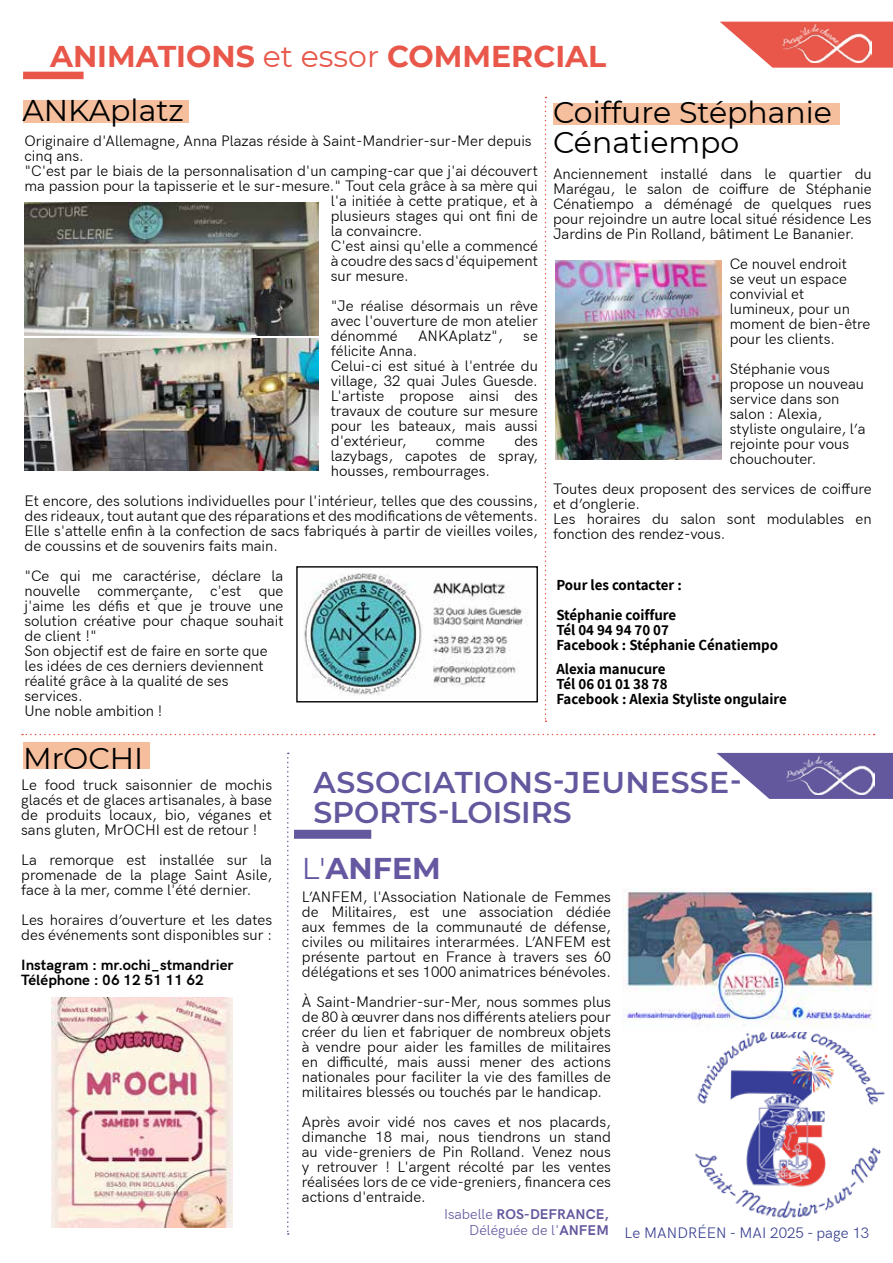
<style>
.page{position:relative;width:893px;height:1263px;background:#fff}
.page>*{position:absolute;margin:0;border:0;box-sizing:border-box;transform-origin:0 0}
.t1{font:700 30px/53.8px "Montserrat";color:#e8574a}
.t2{font:600 30px/30px "Montserrat";letter-spacing:.015em;color:#63589e}
.t3{font:30px/30px "Montserrat";color:#000}
.t4{font:700 30px "Montserrat";color:#6657a1}
.t5{font:15px/15px "HK Grotesk";color:#000;text-align:justify}
.t6{font:700 15px/15px "Assistant";color:#000}
.t7{font:700 15px/15px "HK Grotesk";color:#000}
.t8{font:15px "HK Grotesk";letter-spacing:.005em;color:#394090}
.t9{font:14.25px/16.5px "HK Grotesk";color:#63589e;text-align:right}
.s1{font-weight:400}
.s2{font-weight:400;color:#000}
.s3{font-weight:700}
</style>
<div class="page">
<img style="left:695px;top:1032px;width:190px;height:186px">
<div style="left:23px;top:742px;width:127px;height:26px;background:#f5bf9e"></div>
<div style="left:23px;top:100px;width:166px;height:22px;background:#f5bf9e"></div>
<div style="left:23px;top:72px;width:61px;height:7px;background:#e8574a"></div>
<svg style="left:22px;top:734px;width:853px;height:1px"></svg>
<img style="left:304px;top:573px;width:224px;height:123px">
<div style="left:296px;top:566px;width:242px;height:136px;border:1px solid #000"></div>
<img style="left:24px;top:203px;width:294px;height:132px">
<img style="left:24px;top:339px;width:294px;height:132px">
<svg style="left:720px;top:22px;width:173px;height:46px"></svg>
<img style="left:783px;top:21px;width:89px;height:42px">
<img style="left:51px;top:997px;width:182px;height:230px">
<div style="left:553px;top:103px;width:287px;height:22px;background:#f5bf9e"></div>
<svg style="left:545px;top:97px;width:1px;height:625px"></svg>
<svg style="left:287px;top:752px;width:2px;height:483px"></svg>
<img style="left:555px;top:260px;width:166px;height:199px">
<div style="left:294px;top:830px;width:77px;height:9px;background:#63589e"></div>
<svg style="left:717px;top:753px;width:176px;height:46px"></svg>
<img style="left:786px;top:753px;width:89px;height:41px">
<img style="left:622px;top:888px;width:253px;height:139px">
<h1 class="t1" style="left:22px;top:28px;width:585px;text-indent:28px">ANIMATIONS <span class="s1">et essor</span> COMMERCIAL<br><span class="s2">ANKAplatz</span></h1>
<p class="t5" style="left:24px;top:132px;width:509px">Originaire d'Allemagne, Anna Plazas réside à Saint-Mandrier-sur-Mer depuis</p>
<p class="t5" style="left:24px;top:147px;width:61px">cinq ans.</p>
<p class="t5" style="left:24px;top:162px;width:515px">"C'est par le biais de la personnalisation d'un camping-car que j'ai découvert</p>
<p class="t5" style="left:24px;top:177px;width:515px">ma passion pour la tapisserie et le sur-mesure." Tout cela grâce à sa mère qui</p>
<p class="t5" style="left:331px;top:192px;width:209px">l'a initiée à cette pratique, et à</p>
<p class="t5" style="left:331px;top:207px;width:209px">plusieurs stages qui ont fini de</p>
<p class="t5" style="left:331px;top:222px;width:93px">la convaincre.</p>
<p class="t5" style="left:331px;top:237px;width:209px">C'est ainsi qu'elle a commencé</p>
<p class="t5" style="left:331px;top:252px;width:209px">à coudre des sacs d'équipement</p>
<p class="t5" style="left:331px;top:267px;width:79px">sur mesure.</p>
<p class="t5" style="left:331px;top:297px;width:209px">"Je réalise désormais un rêve avec l'ouverture de mon atelier dénommé</p>
<h1 class="t3" style="left:553px;top:96px;width:280px">Coiffure Stéphanie<br>Cénatiempo</h1>
<p class="t5" style="left:553px;top:165px;width:320px">Anciennement installé dans le quartier du Marégau, le salon de coiffure de Stéphanie Cénatiempo a déménagé de quelques rues pour rejoindre un autre local situé résidence Les Jardins de Pin Rolland, bâtiment Le Bananier.</p>
<p class="t5" style="left:730px;top:255px;width:142px;text-align:left">Ce nouvel endroit<br>se veut un espace convivial et lumineux, pour un moment de bien-être pour les clients.</p>
<p class="t5" style="left:730px;top:360px;width:137px;text-align:left">Stéphanie vous propose un nouveau service dans son salon : Alexia, styliste ongulaire, l’a rejointe pour vous chouchouter.</p>
<p class="t5" style="left:553px;top:480px;width:320px;text-align:left">Toutes deux proposent des services de coiffure et d’onglerie.<br>Les horaires du salon sont modulables en fonction des rendez-vous.</p>
<p class="t5" style="left:418px;top:327px;width:86px">ANKAplatz",</p>
<p class="t5" style="left:523px;top:327px;width:16px">se</p>
<p class="t5" style="left:331px;top:342px;width:209px;text-align:left">félicite Anna.<br>Celui-ci est situé à l'entrée du village, 32 quai Jules Guesde.<br>L'artiste propose ainsi des travaux de couture sur mesure pour les bateaux, mais aussi d'extérieur,</p>
<p class="t5" style="left:331px;top:432px;width:209px;text-indent:183px">des lazybags, capotes de spray, housses, rembourrages.</p>
<p class="t5" style="left:24px;top:492px;width:515px">Et encore, des solutions individuelles pour l'intérieur, telles que des coussins, des rideaux, tout autant que des réparations et des modifications de vêtements.<br>Elle s'attelle enfin à la confection de sacs fabriqués à partir de vieilles voiles, de coussins et de souvenirs faits main.</p>
<p class="t5" style="left:24px;top:567px;width:261px;text-align:left">"Ce qui me caractérise, déclare la nouvelle commerçante, c'est que j'aime les défis et que je trouve une solution créative pour chaque souhait de client !"<br>Son objectif est de faire en sorte que les idées de ces derniers deviennent réalité grâce à la qualité de ses services.<br>Une noble ambition !</p>
<p class="t5" style="left:436px;top:432px;width:51px">comme</p>
<p class="t6" style="left:556px;top:569px;width:127px;line-height:30px">Pour les contacter :<br>Stéphanie coiffure</p>
<p class="t6" style="left:556px;top:621px;width:223px">Tél 04 94 94 70 07<br>Facebook : Stéphanie Cénatiempo</p>
<p class="t6" style="left:556px;top:661px;width:232px">Alexia manucure<br>Tél 06 01 01 38 78<br>Facebook : Alexia Styliste ongulaire</p>
<h1 class="t3" style="left:23px;top:742px;width:122px">MrOCHI</h1>
<p class="t5" style="left:21px;top:776px;width:252px">Le food truck saisonnier de mochis glacés et de glaces artisanales, à base de produits locaux, bio, véganes et sans gluten, MrOCHI est de retour !</p>
<p class="t5" style="left:21px;top:851px;width:252px">La remorque est installée sur la promenade de la plage Saint Asile, face à la mer, comme l'été dernier.</p>
<p class="t5" style="left:21px;top:911px;width:252px">Les horaires d’ouverture et les dates des événements sont disponibles sur :</p>
<p class="t7" style="left:21px;top:956px;width:214px">Instagram : mr.ochi_stmandrier<br>Téléphone : 06 12 51 11 62</p>
<h1 class="t2" style="left:313px;top:766px;width:430px">ASSOCIATIONS-JEUNESSE-<br>SPORTS-LOISIRS</h1>
<h1 class="t4" style="left:302px;top:847px;width:140px"><span class="s1">L'</span>ANFEM</h1>
<p class="t5" style="left:302px;top:888px;width:311px">L’ANFEM, l'Association Nationale de Femmes de Militaires, est une association dédiée aux femmes de la communauté de défense, civiles ou militaires interarmées. L’ANFEM est présente partout en France à travers ses 60 délégations et ses 1000 animatrices bénévoles.</p>
<p class="t5" style="left:302px;top:993px;width:311px">À Saint-Mandrier-sur-Mer, nous sommes plus de 80 à œuvrer dans nos différents ateliers pour créer du lien et fabriquer de nombreux objets à vendre pour aider les familles de militaires en difficulté, mais aussi mener des actions nationales pour faciliter la vie des familles de militaires blessés ou touchés par le handicap.</p>
<p class="t5" style="left:302px;top:1113px;width:311px">Après avoir vidé nos caves et nos placards, dimanche 18 mai, nous tiendrons un stand au vide-greniers de Pin Rolland. Venez nous y retrouver ! L'argent récolté par les ventes réalisées lors de ce vide-greniers, financera ces actions d'entraide.</p>
<p class="t9" style="left:444px;top:1204px;width:166px">Isabelle <span class="s3">ROS-DEFRANCE,<br></span>Déléguée de l'<span class="s3">ANFEM</span></p>
<p class="t8" style="left:625px;top:1221px;width:246px">Le MANDRÉEN - MAI 2025 - page 13</p>
</div>
